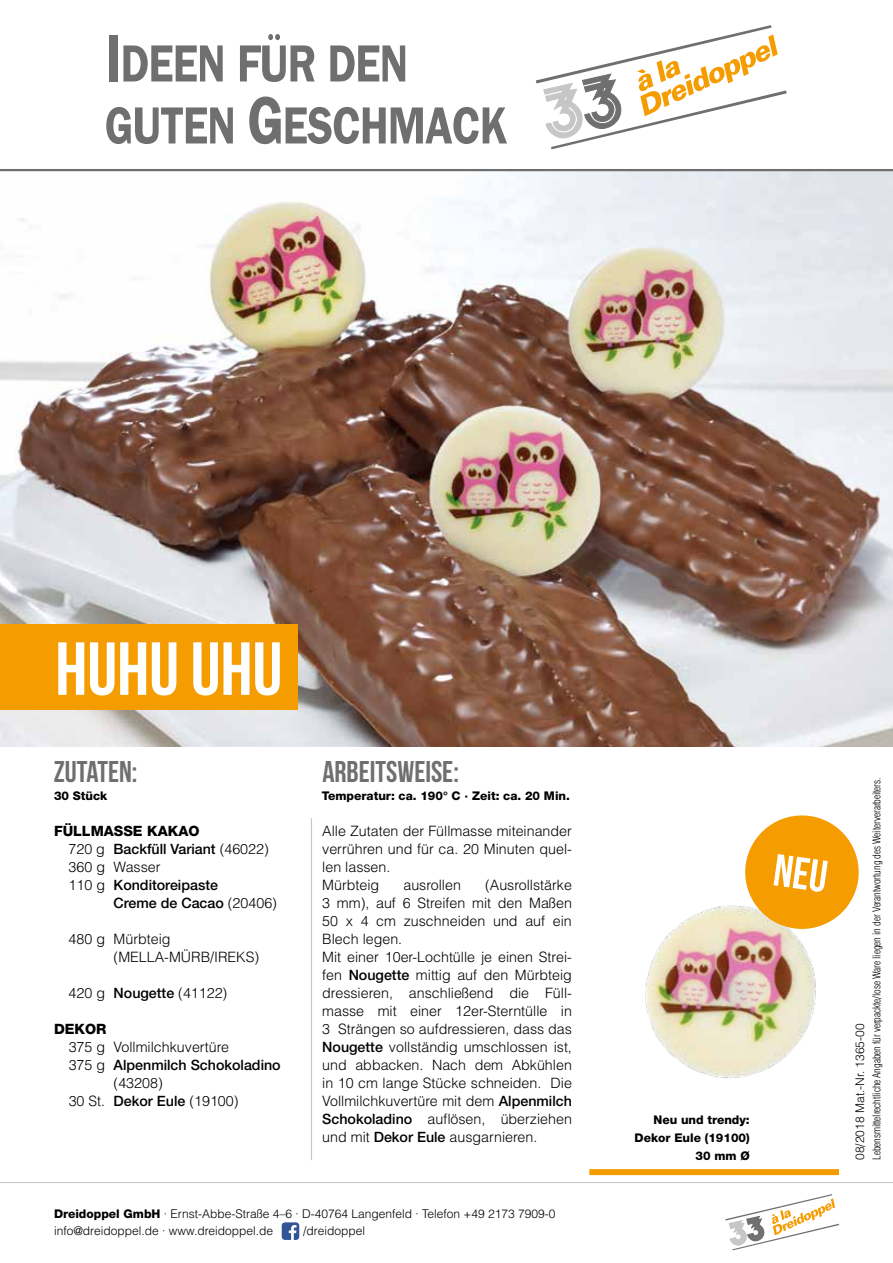
<style>
.page{position:relative;width:893px;height:1263px;background:#fff}
.page>*{position:absolute;margin:0;border:0;box-sizing:border-box;transform-origin:0 0}
.t1{font:75px "Bebas Neue";color:#fff}
.t2{font:30px "Bebas Neue";color:#706f6f}
.t3{font:300 14.25px/18px "Helvetica LT Std";color:#000}
.t4{font:500 14.25px/18px "Helvetica Neue LT Pro";color:#000}
.t5{font:800 14.25px "Helvetica Neue LT Std";color:#000}
.t6{font:300 12px/17px "Helvetica LT Std";color:#000}
.t7{font:800 12px/18px "Helvetica Neue LT Std";color:#000;text-align:right}
.t8{font:300 condensed 10.5px "Helvetica LT Std";letter-spacing:-.01em;color:#000}
.s1{font-family:"Helvetica LT Std";font-weight:300}
.s2{font-family:"Helvetica Neue LT Pro";font-weight:500}
.s3{font-family:"Helvetica Neue LT Std";font-weight:800}
</style>
<div class="page">
<img style="left:0;top:171px;width:893px;height:575px">
<hr style="left:311px;top:818px;width:1px;height:342px;background:#c6c6c6">
<div style="left:0;top:624px;width:298px;height:85px;background:#f59c00"></div>
<div style="left:589px;top:1169px;width:250px;height:6px;background:#f59c00"></div>
<img style="left:645px;top:905px;width:171px;height:173px">
<div style="left:109px;top:35px;width:8px;height:46px;background:#706f6f"></div>
<svg style="left:123px;top:45px;width:100px;height:36px"></svg>
<svg style="left:240px;top:34px;width:75px;height:48px"></svg>
<svg style="left:330px;top:45px;width:75px;height:36px"></svg>
<svg style="left:106px;top:107px;width:127px;height:37px"></svg>
<svg style="left:249px;top:96px;width:258px;height:48px"></svg>
<hr style="left:0;top:169px;width:893px;height:2px;background:#706f6f">
<svg style="left:536px;top:25px;width:251px;height:124px"></svg>
<hr style="left:0;top:1182px;width:893px;height:1px;background:#c6c6c6">
<svg style="left:282px;top:1222px;width:18px;height:18px"></svg>
<svg style="left:725px;top:1194px;width:114px;height:56px"></svg>
<svg style="left:741px;top:815px;width:118px;height:118px"></svg>
<h1 class="t1" style="left:55px;top:628px;width:229px">HUHU UHU</h1>
<h2 class="t2" style="left:54px;top:755px;width:85px">ZUTATEN:</h2>
<p class="t7" style="left:54px;top:787px;width:55px">30 Stück</p>
<p class="t5" style="left:54px;top:823px;width:147px">FÜLLMASSE KAKAO</p>
<p class="t4" style="left:69px;top:840px;width:202px"><span class="s1">720 g</span> Backfüll Variant <span class="s1">(46022)</span></p>
<p class="t3" style="left:69px;top:858px;width:93px">360 g Wasser</p>
<p class="t4" style="left:114px;top:876px;width:165px;text-indent:-45px"><span class="s1">110 g</span> Konditoreipaste<br>Creme de Cacao <span class="s1">(20406)</span></p>
<p class="t3" style="left:114px;top:930px;width:147px;text-indent:-45px">480 g Mürbteig (MELLA-MÜRB/IREKS)</p>
<p class="t3" style="left:69px;top:984px;width:160px">420 g <span class="s2">Nougette</span> (41122)</p>
<p class="t5" style="left:54px;top:1021px;width:54px">DEKOR</p>
<p class="t3" style="left:69px;top:1038px;width:162px">375 g Vollmilchkuvertüre</p>
<p class="t4" style="left:69px;top:1056px;width:214px"><span class="s1">375 g</span> Alpenmilch Schokoladino</p>
<p class="t3" style="left:69px;top:1074px;width:171px;text-indent:45px">(43208)<br>30 St. <span class="s2">Dekor Eule</span> (19100)</p>
<h2 class="t2" style="left:322px;top:755px;width:138px">ARBEITSWEISE:</h2>
<p class="t7" style="left:322px;top:787px;width:250px">Temperatur: ca. 190° C · Zeit: ca. 20 Min.</p>
<p class="t3" style="left:322px;top:822px;width:251px">Alle Zutaten der Füllmasse miteinander verrühren und für ca. 20 Minuten quel&shy;len lassen.<br>Mürbteig</p>
<p class="t3" style="left:322px;top:876px;width:251px;text-indent:163px">(Ausrollstärke 3 mm), auf 6 Streifen mit den Maßen 50 x 4 cm zuschneiden und auf ein Blech legen.<br>Mit einer 10er-Lochtülle je einen Strei&shy;fen <span class="s2">Nougette</span> mittig auf den Mürbteig dressieren, anschließend die Füll&shy;masse mit einer 12er-Sterntülle in 3 Strängen so aufdressieren, dass das <span class="s2">Nougette</span> vollständig umschlossen ist, und abbacken. Nach dem Abkühlen in 10 cm lange Stücke schneiden. Die Vollmilchkuvertüre mit dem <span class="s2">Alpenmilch Schokoladino</span> auflösen, überziehen und mit <span class="s2">Dekor Eule</span> ausgarnieren.</p>
<p class="t3" style="left:403px;top:876px;width:59px">ausrollen</p>
<p class="t6" style="left:54px;top:1205px;width:503px"><span class="s3">Dreidoppel GmbH</span> · Ernst-Abbe-Straße 4–6 · D-40764 Langenfeld · Telefon +49 2173 7909-0 info@dreidoppel.de · www.dreidoppel.de</p>
<p class="t6" style="left:303px;top:1222px;width:63px">/dreidoppel</p>
<p class="t7" style="left:635px;top:1111px;width:117px">Neu und trendy:<br>Dekor Eule (19100)<br>30 mm Ø</p>
<p class="t8" style="left:870px;top:1160px;width:384px;rotate:-90deg">Lebensmittelrechtliche Angaben für verpackte/lose Ware liegen in der Verantwortung des Weiterverarbeiters.</p>
<p class="t6" style="left:851px;top:1160px;width:138px;rotate:-90deg">08/2018 Mat.-Nr. 1365-00</p>
</div>
